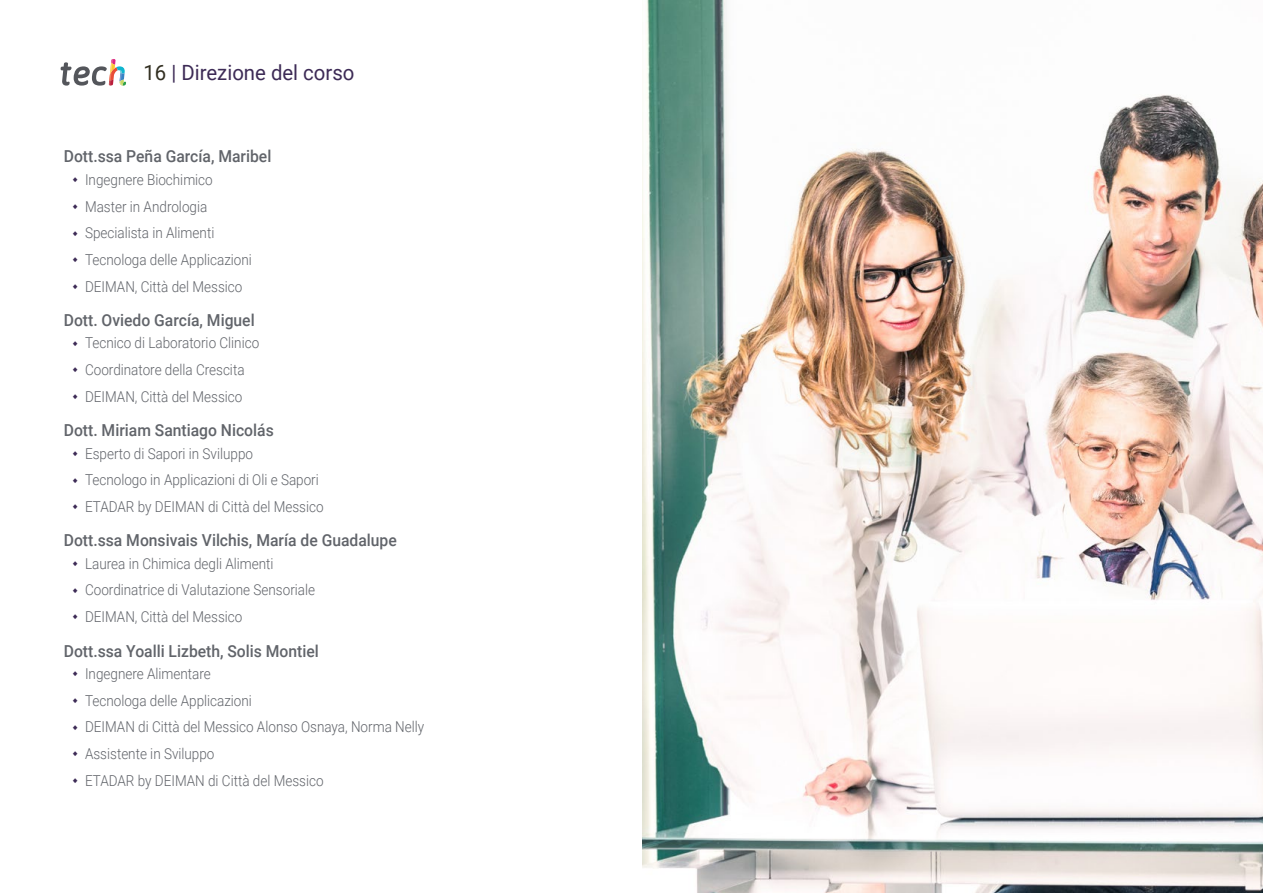
<style>
.page{position:relative;width:1263px;height:893px;background:#fff}
.page>*{position:absolute;margin:0;border:0;box-sizing:border-box;transform-origin:0 0}
.t1{font:21px "Roboto";color:#3d2b56}
.t2{font:500 16.5px "Roboto";color:#61646a;scale:.95 1}
.t3{font:300 15px/26.7px "Roboto";color:#61646a;scale:.9 1}
.s1{color:#312e20}
</style>
<div class="page">
<img style="left:642px;top:0;width:621px;height:893px">
<svg style="left:61px;top:59px;width:65px;height:27px"></svg>
<h1 class="t1" style="left:144px;top:57px;width:213px"><span class="s1">16</span> | Direzione del corso</h1>
<p class="t2" style="left:64px;top:145px;width:220px">Dott.ssa Peña García, Maribel</p>
<p class="t3" style="left:85px;top:166px;width:187px">Ingegnere Biochimico<br>Master in Andrologia<br>Specialista in Alimenti<br>Tecnologa delle Applicazioni<br>DEIMAN, Città del Messico</p>
<p class="t2" style="left:64px;top:309px;width:202px">Dott. Oviedo García, Miguel</p>
<p class="t3" style="left:85px;top:329px;width:195px">Tecnico di Laboratorio Clinico<br>Coordinatore della Crescita<br>DEIMAN, Città del Messico</p>
<p class="t2" style="left:64px;top:419px;width:223px">Dott. Miriam Santiago Nicolás</p>
<p class="t3" style="left:85px;top:439px;width:267px">Esperto di Sapori in Sviluppo<br>Tecnologo in Applicazioni di Oli e Sapori<br>ETADAR by DEIMAN di Città del Messico</p>
<p class="t2" style="left:64px;top:529px;width:352px">Dott.ssa Monsivais Vilchis, María de Guadalupe</p>
<p class="t3" style="left:85px;top:549px;width:257px">Laurea in Chimica degli Alimenti<br>Coordinatrice di Valutazione Sensoriale<br>DEIMAN, Città del Messico</p>
<p class="t2" style="left:64px;top:639px;width:270px">Dott.ssa Yoalli Lizbeth, Solis Montiel</p>
<p class="t3" style="left:85px;top:660px;width:378px">Ingegnere Alimentare<br>Tecnologa delle Applicazioni<br>DEIMAN di Città del Messico Alonso Osnaya, Norma Nelly Assistente in Sviluppo<br>ETADAR by DEIMAN di Città del Messico</p>
</div>
